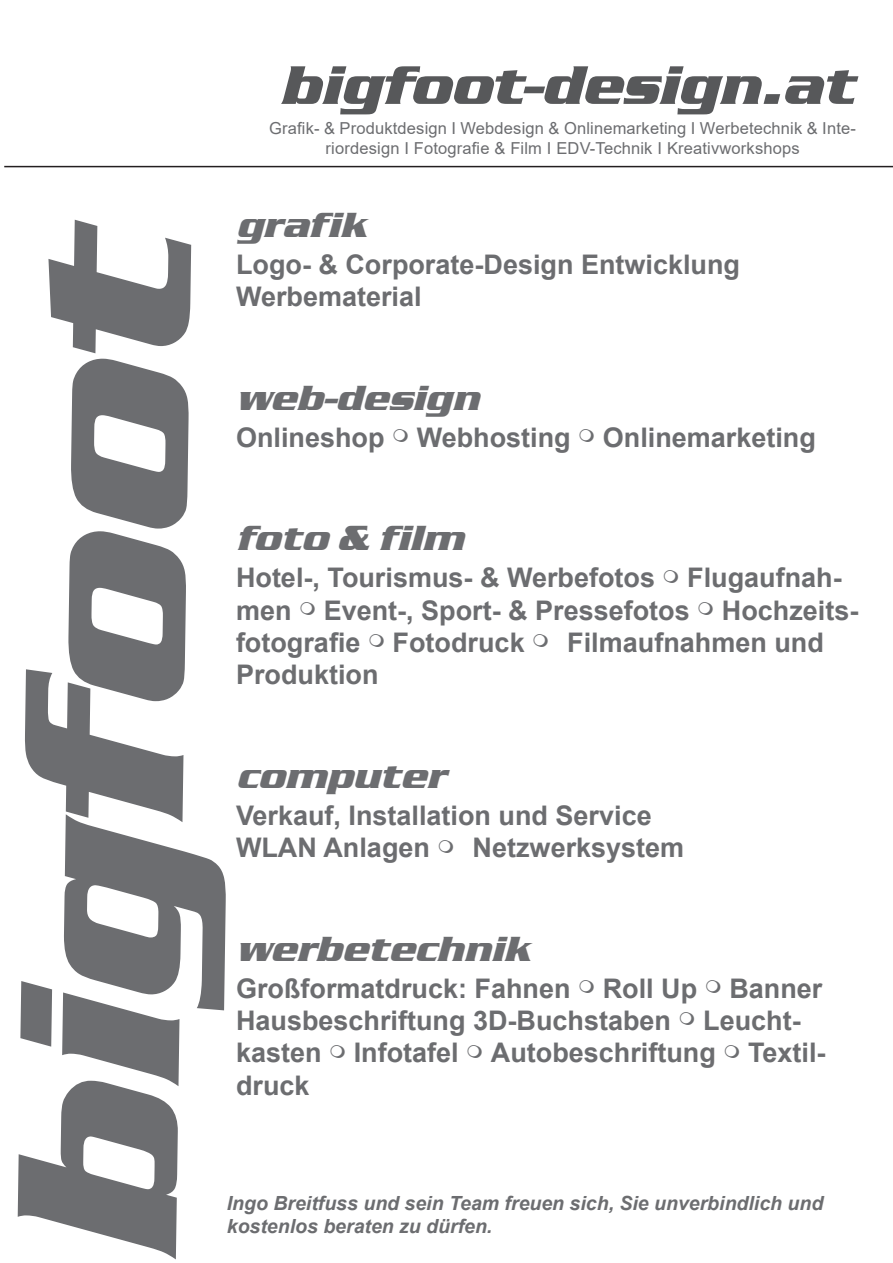
<style>
.page{position:relative;width:893px;height:1263px;background:#fff}
.page>*{position:absolute;margin:0;border:0;box-sizing:border-box;transform-origin:0 0}
.t1{font:italic 700 56.4px "Serpentine D";color:#57585a}
.t2{font:italic 700 36px "Serpentine D";color:#6c6d70}
.t3{font:700 27px/32.4px "Arial";color:#6c6d70}
.t4{font:italic 700 19.5px "Arial";color:#6c6d70}
.t5{font:16.5px/19.8px "Arial";letter-spacing:.01em;color:#6c6d70;text-align:center}
</style>
<div class="page">
<hr style="left:4px;top:166px;width:889px;height:1px;background:#231f20">
<svg style="left:18px;top:359px;width:208px;height:900px"></svg>
<svg style="left:48px;top:220px;width:143px;height:133px"></svg>
<p class="t1" style="left:283px;top:53px;width:574px">bigfoot-design.at</p>
<p class="t5" style="left:269px;top:118px;width:588px">Grafik- &amp; Produktdesign I Webdesign &amp; Onlinemarketing I Werbetechnik &amp; Inte&shy;riordesign I Fotografie &amp; Film I EDV-Technik I Kreativworkshops</p>
<p class="t2" style="left:236px;top:205px;width:143px">grafik</p>
<p class="t3" style="left:236px;top:248px;width:506px">Logo- &amp; Corporate-Design Entwicklung</p>
<p class="t3" style="left:236px;top:281px;width:187px">Werbematerial</p>
<p class="t2" style="left:236px;top:377px;width:256px">web-design</p>
<p class="t3" style="left:236px;top:421px;width:581px">Onlineshop Webhosting Onlinemarketing</p>
<p class="t2" style="left:236px;top:518px;width:240px">foto &amp; film</p>
<p class="t3" style="left:236px;top:562px;width:624px">Hotel-, Tourismus- &amp; Werbefotos Flugaufnah&shy;men Event-, Sport- &amp; Pressefotos Hochzeits-</p>
<p class="t3" style="left:236px;top:626px;width:290px">fotografie Fotodruck</p>
<p class="t3" style="left:567px;top:626px;width:258px">Filmaufnahmen und</p>
<p class="t3" style="left:236px;top:659px;width:144px">Produktion</p>
<p class="t2" style="left:236px;top:755px;width:222px">computer</p>
<p class="t3" style="left:236px;top:799px;width:417px">Verkauf, Installation und Service</p>
<p class="t3" style="left:236px;top:832px;width:195px">WLAN Anlagen</p>
<p class="t3" style="left:473px;top:832px;width:213px">Netzwerksystem</p>
<p class="t2" style="left:236px;top:928px;width:307px">werbetechnik</p>
<p class="t3" style="left:236px;top:972px;width:588px">Großformatdruck: Fahnen Roll Up Banner<br>Hausbeschriftung 3D-Buchstaben Leucht-</p>
<p class="t3" style="left:236px;top:1037px;width:591px">kasten Infotafel Autobeschriftung Textil&shy;druck</p>
<p class="t4" style="left:227px;top:1190px;width:598px">Ingo Breitfuss und sein Team freuen sich, Sie unverbindlich und</p>
<p class="t4" style="left:227px;top:1213px;width:267px">kostenlos beraten zu dürfen.</p>
</div>
